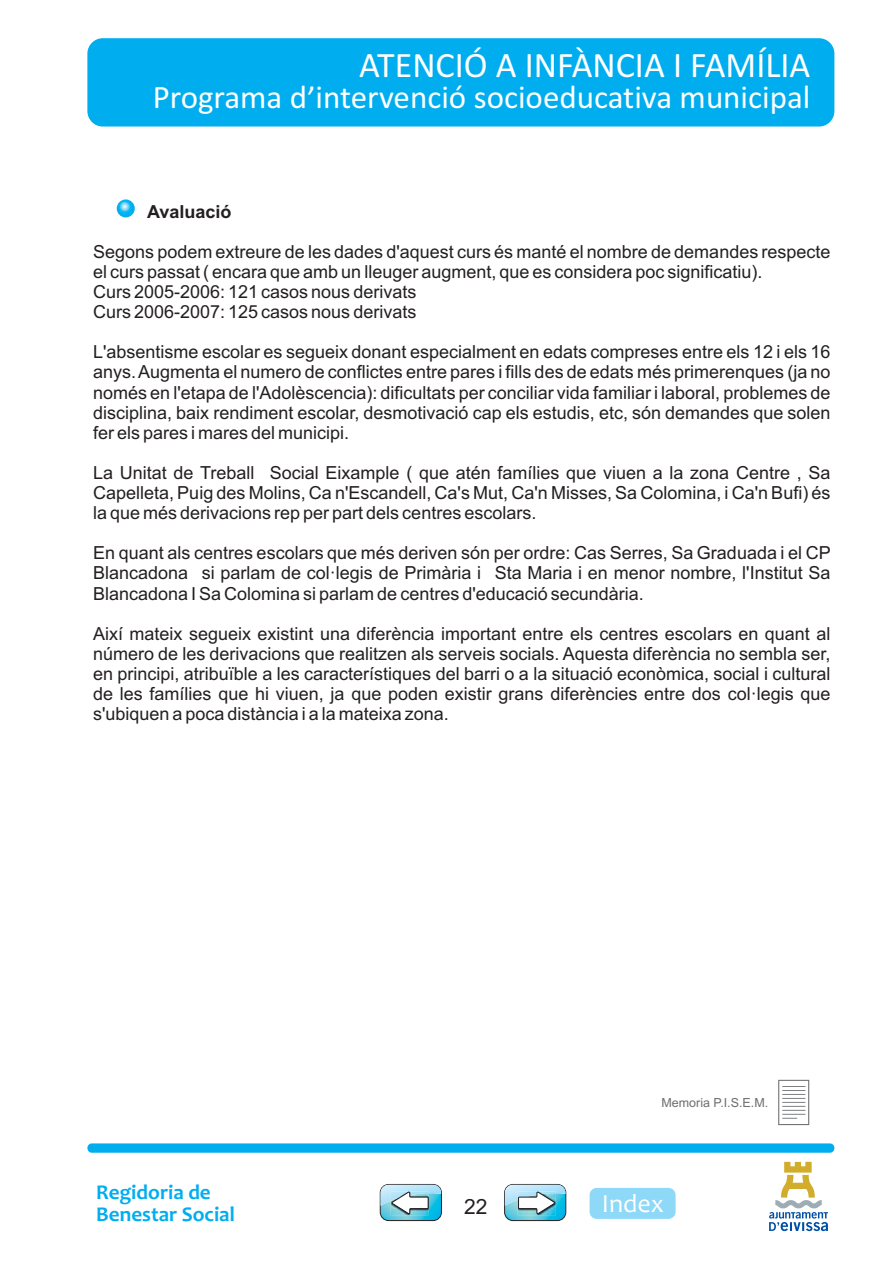
<style>
.page{position:relative;width:893px;height:1263px;background:#fff}
.page>*{position:absolute;margin:0;border:0;box-sizing:border-box;transform-origin:0 0}
.t1{font:36px "Calibri";color:#fff}
.t2{font:33px "Calibri";color:#fff}
.t3{font:26.1px "Candara";color:#fff}
.t4{font:700 21.15px/22.4px "Candara";color:#00aeef}
.t5{font:21px "Arial";color:#231f20}
.t6{font:18px/20.1px "Arial";color:#231f20;text-align:justify}
.t7{font:700 18px "Arial";color:#231f20}
.t8{font:12.45px "Arial";color:#6d6e70}
</style>
<div class="page">
<div style="left:87px;top:38px;width:747px;height:89px;background:#00aeef;border-radius:15px"></div>
<div style="left:87px;top:1143px;width:747px;height:10px;background:#00aeef;border-radius:4px"></div>
<svg style="left:505px;top:1184px;width:61px;height:37px"></svg>
<div style="left:504px;top:1184px;width:62px;height:37px;border:1px solid #231f20;border-radius:8px"></div>
<svg style="left:505px;top:1184px;width:61px;height:31px"></svg>
<svg style="left:380px;top:1184px;width:61px;height:37px"></svg>
<div style="left:380px;top:1184px;width:62px;height:37px;border:1px solid #231f20;border-radius:8px"></div>
<svg style="left:380px;top:1184px;width:61px;height:31px"></svg>
<svg style="left:769px;top:1162px;width:59px;height:69px"></svg>
<div style="left:589px;top:1188px;width:86px;height:31px;background:#8ed8f8;border-radius:7px"></div>
<svg style="left:117px;top:199px;width:18px;height:18px"></svg>
<svg style="left:778px;top:1080px;width:31px;height:45px"></svg>
<h1 class="t1" style="left:359px;top:52px;width:453px">ATENCIÓ A INFÀNCIA I FAMÍLIA</h1>
<h2 class="t2" style="left:153px;top:86px;width:659px">Programa d intervenció socioeducativa municipal</h2>
<h2 class="t2" style="left:308px;top:68px;width:10px">,</h2>
<p class="t7" style="left:147px;top:205px;width:86px">Avaluació</p>
<p class="t6" style="left:93px;top:243px;width:739px;text-align:left">Segons podem extreure de les dades d'aquest curs és manté el nombre de demandes respecte el curs passat ( encara que amb un lleuger augment, que es considera poc significatiu).<br>Curs 2005-2006: 121 casos nous derivats<br>Curs 2006-2007: 125 casos nous derivats</p>
<p class="t6" style="left:93px;top:344px;width:739px">L'absentisme escolar es segueix donant especialment en edats compreses entre els 12 i els 16 anys. Augmenta el numero de conflictes entre pares i fills des de edats més primerenques (ja no només en l'etapa de l'Adolèscencia): dificultats per conciliar vida familiar i laboral, problemes de disciplina, baix rendiment escolar, desmotivació cap els estudis, etc, són demandes que solen fer els pares i mares del municipi.</p>
<p class="t6" style="left:93px;top:464px;width:739px">La Unitat de Treball Social Eixample ( que atén famílies que viuen a la zona Centre , Sa Capelleta, Puig des Molins, Ca n'Escandell, Ca's Mut, Ca'n Misses, Sa Colomina, i Ca'n Bufi) és la que més derivacions rep per part dels centres escolars.</p>
<p class="t6" style="left:93px;top:545px;width:739px">En quant als centres escolars que més deriven són per ordre: Cas Serres, Sa Graduada i el CP Blancadona si parlam de col·legis de Primària i Sta Maria i en menor nombre, l'Institut Sa Blancadona I Sa Colomina si parlam de centres d'educació secundària.</p>
<p class="t6" style="left:93px;top:625px;width:739px">Així mateix segueix existint una diferència important entre els centres escolars en quant al número de les derivacions que realitzen als serveis socials. Aquesta diferència no sembla ser, en principi, atribuïble a les característiques del barri o a la situació econòmica, social i cultural de les famílies que hi viuen, ja que poden existir grans diferències entre dos col·legis que s'ubiquen a poca distància i a la mateixa zona.</p>
<p class="t8" style="left:661px;top:1098px;width:108px">Memoria P.I.S.E.M.</p>
<p class="t4" style="left:96px;top:1183px;width:140px">Regidoria de<br>Benestar Social</p>
<h3 class="t3" style="left:602px;top:1194px;width:64px">Index</h3>
<p class="t5" style="left:464px;top:1195px;width:25px">22</p>
</div>
